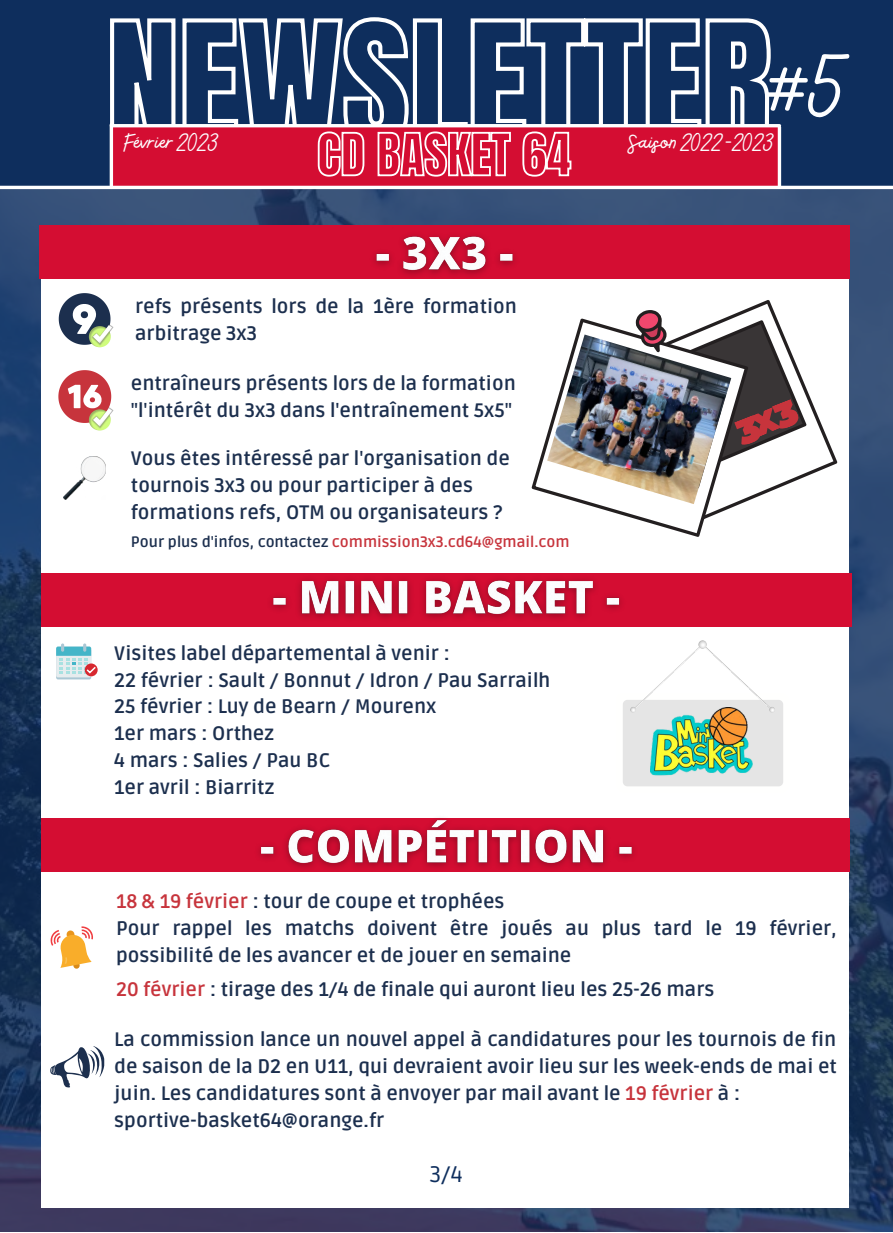
<style>
.page{position:relative;width:893px;height:1233px;background:#fff}
.page>*{position:absolute;margin:0;border:0;box-sizing:border-box;transform-origin:0 0}
.t1{font:89.85px "Bellaboo";color:#fdfeff}
.t2{font:25.5px "Bellaboo";color:#fdfeff}
.t3{font:22.5px "Ruda";color:#0e2e5d}
.t4{font:700 19.5px/27px "Ruda";color:#1c2f4e}
.t5{font:700 15px "Ruda";color:#c7343c}
.s1{color:#1c2f4e}
.s2{color:#c7343c}
</style>
<div class="page">
<div style="left:0;top:0;width:892px;height:1232px;background:#0e2e5d"></div>
<svg style="left:109px;top:18px;width:662px;height:114px"></svg>
<img style="left:0;top:189px;width:892px;height:1043px">
<div style="left:110px;top:127px;width:670px;height:61px;background:#d40d32"></div>
<hr style="left:0;top:186px;width:892px;height:3px;background:#fff">
<div style="left:41px;top:225px;width:808px;height:982px;background:#fff"></div>
<svg style="left:317px;top:17px;width:255px;height:262px"></svg>
<hr style="left:111px;top:124px;width:668px;height:3px;background:#fff">
<hr style="left:110px;top:124px;width:3px;height:63px;background:#fff">
<svg style="left:777px;top:127px;width:4px;height:59px"></svg>
<div style="left:41px;top:818px;width:808px;height:53px;background:#d40d32"></div>
<div style="left:39px;top:225px;width:810px;height:53px;background:#d40d32"></div>
<svg style="left:89px;top:326px;width:22px;height:21px"></svg>
<svg style="left:59px;top:293px;width:53px;height:52px"></svg>
<svg style="left:89px;top:409px;width:22px;height:22px"></svg>
<img style="left:92px;top:427px;width:16px;height:2px">
<svg style="left:58px;top:370px;width:54px;height:57px"></svg>
<div style="left:41px;top:573px;width:810px;height:53px;background:#d40d32"></div>
<img style="left:63px;top:457px;width:43px;height:42px">
<svg style="left:50px;top:926px;width:43px;height:43px"></svg>
<svg style="left:50px;top:1046px;width:54px;height:42px"></svg>
<svg style="left:744px;top:300px;width:93px;height:201px"></svg>
<svg style="left:531px;top:435px;width:217px;height:102px"></svg>
<img style="left:547px;top:397px;width:184px;height:107px">
<img style="left:558px;top:310px;width:248px;height:178px">
<svg style="left:698px;top:640px;width:9px;height:9px"></svg>
<svg style="left:623px;top:644px;width:160px;height:143px"></svg>
<img style="left:650px;top:707px;width:102px;height:79px">
<div style="left:56px;top:649px;width:35px;height:30px;background:#c2d6de;border-radius:2px"></div>
<div style="left:56px;top:647px;width:35px;height:30px;background:#e6ecee;border-radius:2px"></div>
<svg style="left:56px;top:643px;width:41px;height:32px"></svg>
<img style="left:248px;top:819px;width:395px;height:53px">
<img style="left:364px;top:211px;width:161px;height:68px">
<img style="left:260px;top:579px;width:371px;height:48px">
<h2 class="t2" style="left:124px;top:125px;width:97px">Février 2023</h2>
<p class="t4" style="left:135px;top:294px;width:383px">refs présents lors de la 1ère formation arbitrage 3x3</p>
<p class="t4" style="left:131px;top:370px;width:386px">entraîneurs présents lors de la formation "l'intérêt du 3x3 dans l'entraînement 5x5"</p>
<p class="t4" style="left:131px;top:445px;width:380px">Vous êtes intéressé par l'organisation de tournois 3x3 ou pour participer à des formations refs, OTM ou organisateurs ?</p>
<p class="t5" style="left:131px;top:533px;width:440px"><span class="s1">Pour plus d'infos, contactez</span> commission3x3.cd64@gmail.com</p>
<p class="t4" style="left:114px;top:640px;width:437px">Visites label départemental à venir :<br>22 février : Sault / Bonnut / Idron / Pau Sarrailh<br>25 février : Luy de Bearn / Mourenx<br>1er mars : Orthez<br>4 mars : Salies / Pau BC<br>1er avril : Biarritz</p>
<h1 class="t1" style="left:764px;top:27px;width:91px">#5</h1>
<h2 class="t2" style="left:628px;top:125px;width:148px">Saison 2022-2023</h2>
<p class="t4" style="left:116px;top:889px;width:722px"><span class="s2">18 &amp; 19 février</span> : tour de coupe et trophées<br>Pour rappel les matchs doivent être joués au plus tard le 19 février, possibilité de les avancer et de jouer en semaine</p>
<p class="t4" style="left:116px;top:976px;width:600px"><span class="s2">20 février</span> : tirage des 1/4 de finale qui auront lieu les 25-26 mars</p>
<p class="t4" style="left:114px;top:1026px;width:724px">La commission lance un nouvel appel à candidatures pour les tournois de fin de saison de la D2 en U11, qui devraient avoir lieu sur les week-ends de mai et juin. Les candidatures sont à envoyer par mail avant le <span class="s2">19 février</span> à : sportive-basket64@orange.fr</p>
<p class="t3" style="left:430px;top:1161px;width:35px">3/4</p>
</div>
